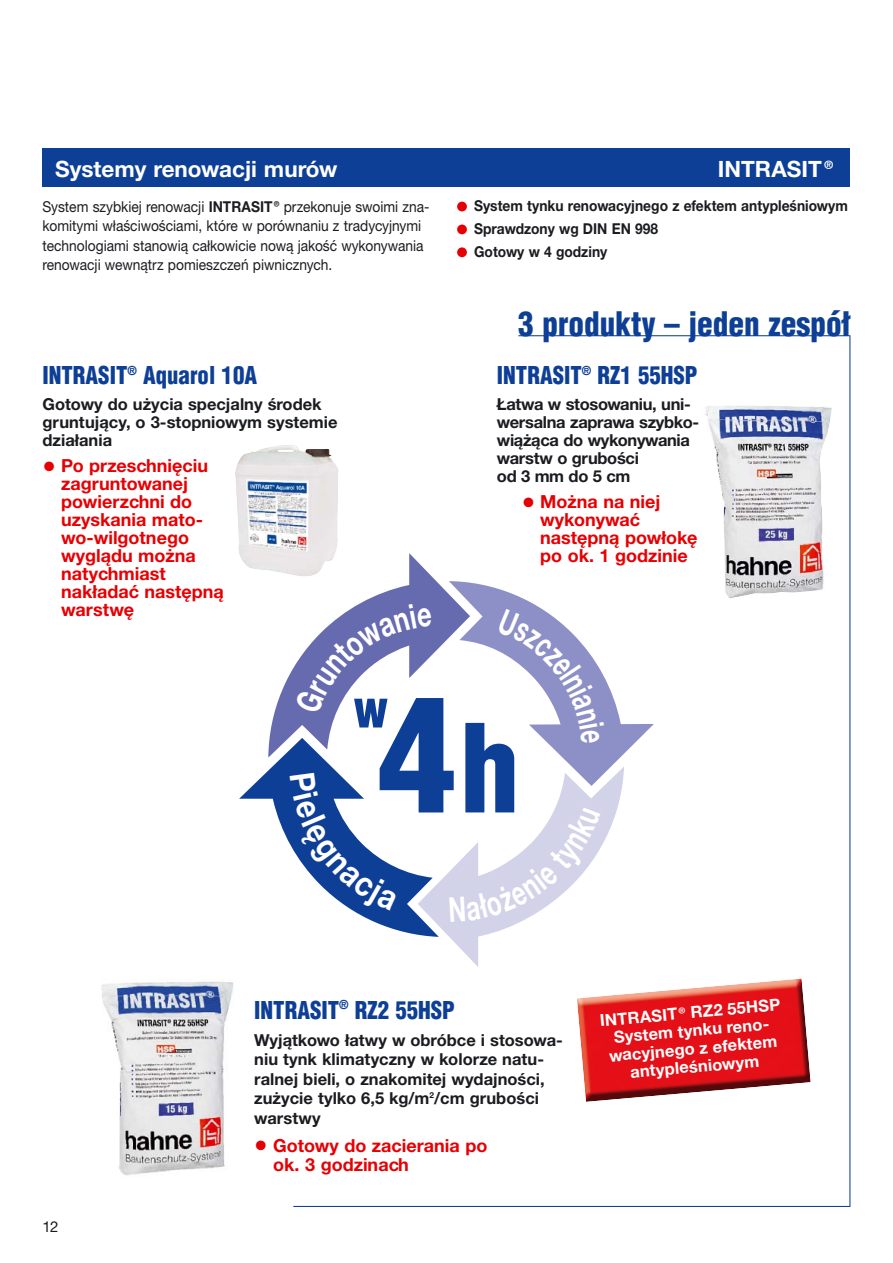
<style>
.page{position:relative;width:893px;height:1263px;background:#fff}
.page>*{position:absolute;margin:0;border:0;box-sizing:border-box;transform-origin:0 0}
.t1{font:900 33px "Helvetica Condensed CE";color:#0e3f96;scale:.95 1}
.t2{font:900 24px "Helvetica Condensed CE";color:#0e3f96;scale:.95 1}
.t3{font:700 22.5px "Helvetica Neue CE";color:#fff}
.t4{font:700 18px/18px "Helvetica Neue CE";color:#e60004}
.t5{font:700 16.5px/19.5px "Helvetica Neue CE";color:#1b1c20}
.t6{font:700 16.5px/18px "Helvetica Neue CE";letter-spacing:-.02em;color:#1b1c20}
.t7{font:700 16.5px/18px "Helvetica Neue CE";color:#fff;text-align:center}
.t8{font:15px/19.5px "Helvetica Neue CE";color:#1b1c20;scale:.92 1}
.t9{font:700 15px/23px "Helvetica Neue CE";color:#1b1c20;scale:.92 1}
.t10{font:15px "Helvetica Neue CE";color:#1b1c20}
.s1{font-weight:700}
.s2{font-size:27px}
</style>
<div class="page">
<svg style="left:293px;top:335px;width:557px;height:872px"></svg>
<img style="left:101px;top:981px;width:133px;height:194px">
<img style="left:577px;top:978px;width:234px;height:124px">
<div style="left:43px;top:149px;width:807px;height:38px;background:#0e3f96"></div>
<img style="left:235px;top:445px;width:104px;height:104px">
<div style="left:457px;top:202px;width:10px;height:9px;background:#e60004;border-radius:50%"></div>
<div style="left:457px;top:225px;width:10px;height:9px;background:#e60004;border-radius:50%"></div>
<div style="left:457px;top:247px;width:10px;height:10px;background:#e60004;border-radius:50%"></div>
<img style="left:702px;top:405px;width:130px;height:194px">
<svg style="left:239px;top:549px;width:417px;height:423px"></svg>
<h3 class="t3" style="left:55px;top:160px;width:284px">Systemy renowacji murów</h3>
<h3 class="t3" style="left:718px;top:160px;width:121px">INTRASIT®</h3>
<p class="t8" style="left:43px;top:198px;width:422px">System szybkiej renowacji <span class="s1">INTRASIT®</span> przekonuje swoimi zna&shy;komitymi właściwościami, które w porównaniu z tradycyjnymi technologiami stanowią całkowicie nową jakość wykonywania renowacji wewnątrz pomieszczeń piwnicznych.</p>
<p class="t9" style="left:474px;top:196px;width:408px">System tynku renowacyjnego z efektem antypleśniowym<br>Sprawdzony wg DIN EN 998<br>Gotowy w 4 godziny</p>
<h2 class="t2" style="left:43px;top:365px;width:227px">INTRASIT<sup>®</sup> Aquarol 10A</h2>
<p class="t5" style="left:43px;top:396px;width:297px;line-height:18px">Gotowy do użycia specjalny środek gruntujący, o 3-stopniowym systemie działania</p>
<p class="t4" style="left:61px;top:458px;width:164px;text-indent:-19px"><span class="s2">•</span> Po przeschnięciu zagruntowanej powierzchni do uzyskania mato&shy;wo-wilgotnego wyglądu można natychmiast nakładać następną warstwę</p>
<h1 class="t1" style="left:518px;top:310px;width:351px">3 produkty – jeden zespó∏</h1>
<h2 class="t2" style="left:497px;top:365px;width:213px">INTRASIT<sup>®</sup> RZ1 55HSP</h2>
<p class="t6" style="left:497px;top:396px;width:204px">Łatwa w stosowaniu, uni&shy;wersalna zaprawa szybko&shy;wiążąca do wykonywania warstw o grubości<br>od 3 mm do 5 cm</p>
<p class="t4" style="left:540px;top:494px;width:159px;text-indent:-19px"><span class="s2">•</span> Można na niej wykonywać następną powłokę po ok. 1 godzinie</p>
<p class="t10" style="left:43px;top:1221px;width:17px">12</p>
<h2 class="t2" style="left:254px;top:1000px;width:213px">INTRASIT<sup>®</sup> RZ2 55HSP</h2>
<p class="t5" style="left:254px;top:1031px;width:310px">Wyjątkowo łatwy w obróbce i stosowa&shy;niu tynk klimatyczny w kolorze natu&shy;ralnej bieli, o znakomitej wydajności, zużycie tylko 6,5 kg/m<sup>2</sup>/cm grubości warstwy</p>
<p class="t4" style="left:273px;top:1137px;width:216px;line-height:19.5px;text-indent:-19px"><span class="s2">•</span> Gotowy do zacierania po ok. 3 godzinach</p>
<p class="t7" style="left:599px;top:1013px;width:182px;rotate:-5deg">INTRASIT®RZ2 55HSP<br>System tynku reno&shy;wacyjnego z efektem antypleśniowym</p>
</div>
